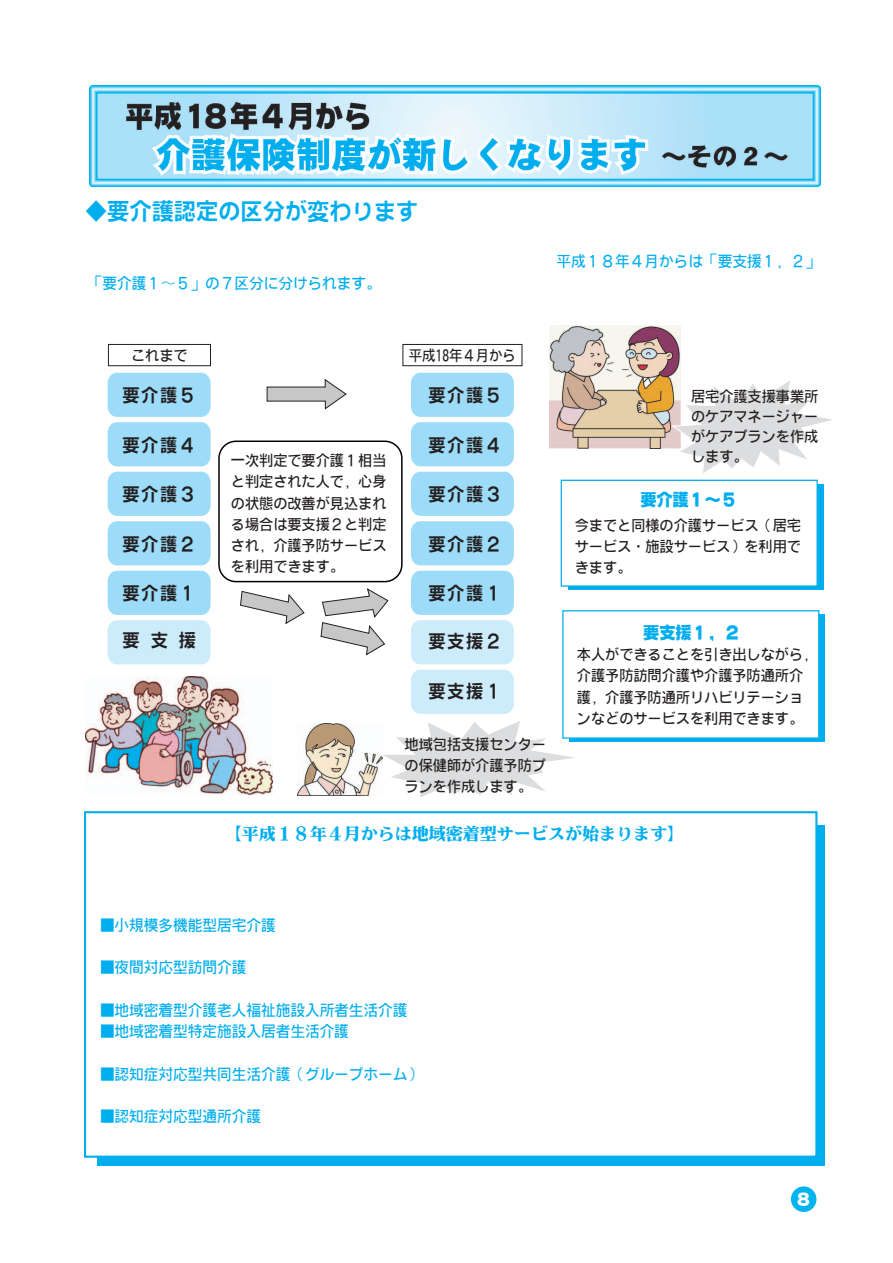
<style>
.page{position:relative;width:893px;height:1263px;background:#fff}
.page>*{position:absolute;margin:0;border:0;box-sizing:border-box;transform-origin:0 0}
.t1{font:23.4px "NIS S7 RKSJ H";color:#00aeef;scale:.95 1}
.t2{font:18px "NIS S7 RKSJ H";letter-spacing:.095em;color:#231f20;scale:.95 1}
.t3{font:16.95px "NIS M9 RKSJ H";color:#00aeef}
.t4{font:16.95px "NIS S10 RKSJ H";color:#00aeef;scale:.95 1}
.t5{font:15.45px "NIS S4 RKSJ H";color:#00aeef;scale:.95 1}
.t6{font:15.45px "NIS R10 RKSJ H";color:#fff}
.t7{font:14.85px/21.3px "NIS S4 RKSJ H";color:#231f20;text-align:justify;scale:.95 1}
.t8{font:14.85px "NIS S4 RKSJ H";color:#231f20;scale:.9 1}
</style>
<div class="page">
<img style="left:89px;top:85px;width:731px;height:102px">
<div style="left:791px;top:1186px;width:25px;height:26px;background:#00b4ef;border-radius:50%"></div>
<div style="left:98px;top:825px;width:727px;height:340px;background:#00aeef"></div>
<div style="left:84px;top:811px;width:733px;height:347px;background:#fff;border:2px solid #00aeef"></div>
<img style="left:297px;top:723px;width:85px;height:73px">
<img style="left:549px;top:326px;width:132px;height:122px">
<img style="left:85px;top:677px;width:187px;height:117px">
<svg style="left:266px;top:379px;width:81px;height:31px"></svg>
<svg style="left:240px;top:591px;width:65px;height:34px"></svg>
<div style="left:108px;top:373px;width:103px;height:44px;background:#9cdcf8;border-radius:10px"></div>
<div style="left:108px;top:422px;width:103px;height:44px;background:#9cdcf8;border-radius:10px"></div>
<div style="left:108px;top:472px;width:103px;height:44px;background:#9cdcf8;border-radius:10px"></div>
<div style="left:108px;top:521px;width:103px;height:44px;background:#9cdcf8;border-radius:10px"></div>
<div style="left:108px;top:620px;width:103px;height:44px;background:#ccecfb;border-radius:10px"></div>
<div style="left:108px;top:571px;width:103px;height:44px;background:#9cdcf8;border-radius:10px"></div>
<div style="left:411px;top:373px;width:103px;height:44px;background:#9cdcf8;border-radius:10px"></div>
<div style="left:411px;top:422px;width:103px;height:44px;background:#9cdcf8;border-radius:10px"></div>
<div style="left:411px;top:472px;width:103px;height:44px;background:#9cdcf8;border-radius:10px"></div>
<div style="left:411px;top:521px;width:103px;height:44px;background:#9cdcf8;border-radius:10px"></div>
<div style="left:411px;top:620px;width:103px;height:44px;background:#ccecfb;border-radius:10px"></div>
<div style="left:411px;top:670px;width:103px;height:44px;background:#ccecfb;border-radius:10px"></div>
<div style="left:411px;top:571px;width:103px;height:44px;background:#9cdcf8;border-radius:10px"></div>
<svg style="left:382px;top:721px;width:193px;height:77px"></svg>
<svg style="left:670px;top:377px;width:163px;height:96px"></svg>
<div style="left:568px;top:484px;width:256px;height:106px;background:#00aeef"></div>
<div style="left:561px;top:480px;width:257px;height:107px;background:#fff;border:1px solid #00aeef"></div>
<div style="left:569px;top:614px;width:256px;height:127px;background:#00aeef"></div>
<div style="left:562px;top:610px;width:257px;height:129px;background:#fff;border:1px solid #00aeef"></div>
<div style="left:218px;top:440px;width:185px;height:142px;border:2px solid #000;border-radius:17px"></div>
<div style="left:108px;top:344px;width:103px;height:22px;background:#fff;border:1px solid #231f20"></div>
<div style="left:402px;top:344px;width:120px;height:22px;background:#fff;border:1px solid #231f20"></div>
<svg style="left:320px;top:588px;width:69px;height:68px"></svg>
<h1 class="t1" style="left:85px;top:199px;width:352px">◆要介護認定の区分が変わります</h1>
<p class="t5" style="left:88px;top:275px;width:310px">「要介護１～５」の７区分に分けられます。</p>
<p class="t5" style="left:557px;top:254px;width:279px">平成１８年４月からは「要支援１，２」</p>
<p class="t7" style="left:131px;top:344px;width:61px">これまで</p>
<p class="t8" style="left:409px;top:348px;width:121px">平成18年４月から</p>
<p class="t2" style="left:123px;top:386px;width:79px">要介護５</p>
<p class="t2" style="left:123px;top:436px;width:79px">要介護４</p>
<p class="t2" style="left:123px;top:485px;width:79px">要介護３</p>
<p class="t2" style="left:123px;top:535px;width:79px">要介護２</p>
<p class="t7" style="left:231px;top:450px;width:165px">一次判定で要介護１相当と判定された人で，心身の状態の改善が見込まれる場合は要支援２と判定され，介護予防サービスを利用できます。</p>
<p class="t2" style="left:429px;top:386px;width:79px">要介護５</p>
<p class="t2" style="left:429px;top:436px;width:79px">要介護４</p>
<p class="t2" style="left:429px;top:485px;width:79px">要介護３</p>
<p class="t2" style="left:429px;top:535px;width:79px">要介護２</p>
<p class="t2" style="left:123px;top:584px;width:79px">要介護１</p>
<p class="t2" style="left:429px;top:584px;width:79px">要介護１</p>
<p class="t2" style="left:123px;top:632px;width:79px">要支援</p>
<p class="t2" style="left:429px;top:633px;width:79px">要支援２</p>
<p class="t2" style="left:429px;top:682px;width:79px">要支援１</p>
<p class="t7" style="left:405px;top:733px;width:150px">地域包括支援センターの保健師が介護予防プランを作成します。</p>
<p class="t7" style="left:691px;top:386px;width:135px;line-height:20.2px">居宅介護支援事業所のケアマネージャーがケアプランを作成します。</p>
<p class="t4" style="left:640px;top:491px;width:104px">要介護１～５</p>
<p class="t7" style="left:575px;top:514px;width:240px">今までと同様の介護サービス（居宅サービス・施設サービス）を利用できます。</p>
<p class="t4" style="left:643px;top:624px;width:104px">要支援１，２</p>
<p class="t7" style="left:577px;top:644px;width:254px;text-align:left">本人ができることを引き出しながら，介護予防訪問介護や介護予防通所介護，介護予防通所リハビリテーションなどのサービスを利用できます。</p>
<p class="t3" style="left:225px;top:825px;width:461px">【平成１８年４月からは地域密着型サービスが始まります】</p>
<p class="t5" style="left:100px;top:917px;width:186px">■小規模多機能型居宅介護</p>
<p class="t5" style="left:100px;top:960px;width:156px">■夜間対応型訪問介護</p>
<p class="t5" style="left:100px;top:1002px;width:325px">■地域密着型介護老人福祉施設入所者生活介護</p>
<p class="t5" style="left:100px;top:1023px;width:264px">■地域密着型特定施設入居者生活介護</p>
<p class="t5" style="left:100px;top:1066px;width:341px">■認知症対応型共同生活介護（グループホーム）</p>
<p class="t5" style="left:100px;top:1108px;width:171px">■認知症対応型通所介護</p>
<p class="t6" style="left:796px;top:1191px;width:17px">８</p>
</div>
